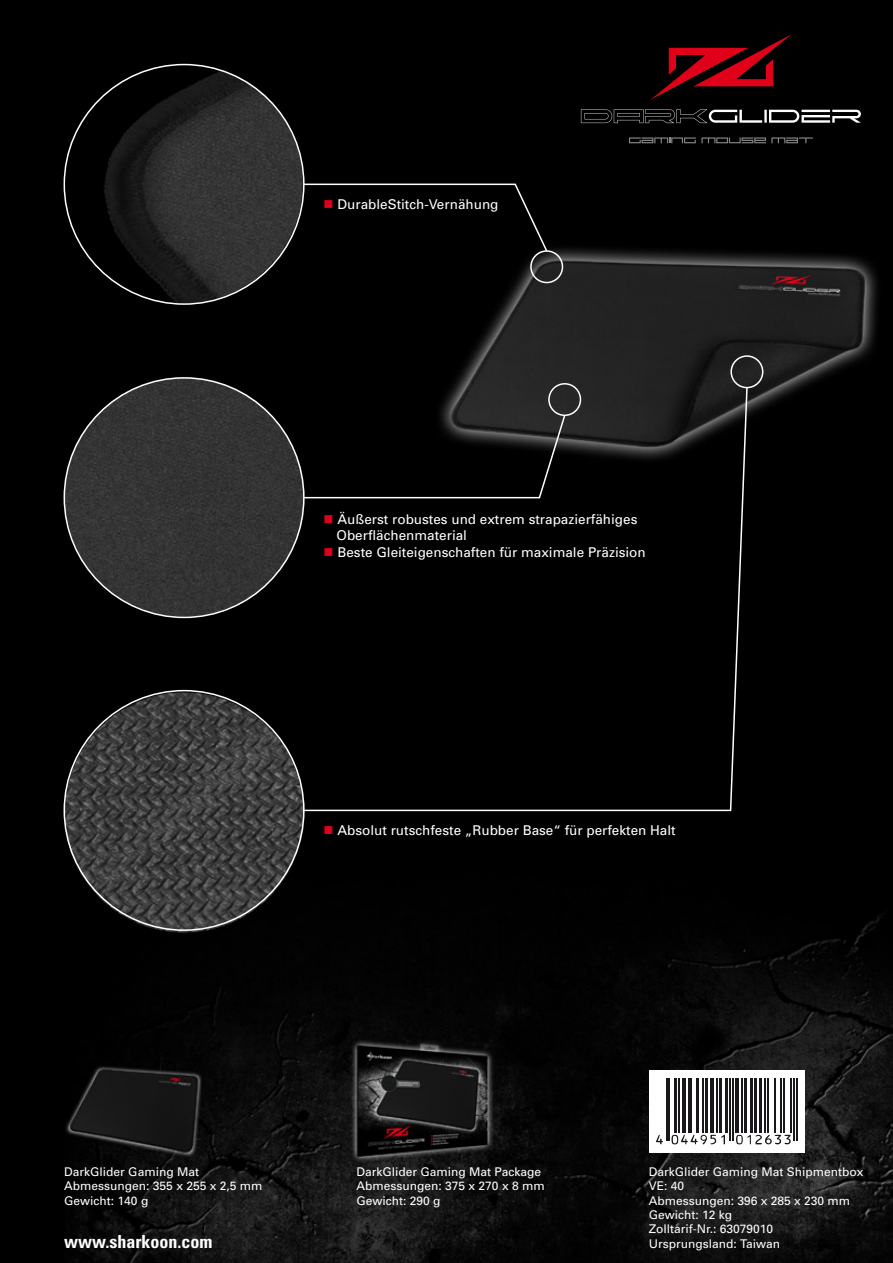
<style>
.page{position:relative;width:893px;height:1263px;background:#fff}
.page>*{position:absolute;margin:0;border:0;box-sizing:border-box;transform-origin:0 0}
.t1{font:700 condensed 18px "Univers";color:#fff}
.t2{font:13.5px/16.2px "Univers";color:#fff}
.t3{font:12px/14.4px "Univers";color:#fff}
.s1{color:#e1001a}
</style>
<div class="page">
<img style="left:0;top:0;width:893px;height:1263px">
<div style="left:649px;top:1070px;width:155px;height:82px;background:#fff"></div>
<hr style="left:666px;top:1078px;width:1px;height:63px;background:#1a171b">
<hr style="left:668px;top:1078px;width:1px;height:63px;background:#1a171b">
<hr style="left:674px;top:1078px;width:3px;height:55px;background:#1a171b">
<hr style="left:678px;top:1078px;width:1px;height:55px;background:#1a171b">
<hr style="left:682px;top:1078px;width:4px;height:55px;background:#1a171b">
<hr style="left:688px;top:1078px;width:1px;height:55px;background:#1a171b">
<hr style="left:690px;top:1078px;width:1px;height:55px;background:#1a171b">
<hr style="left:696px;top:1078px;width:3px;height:55px;background:#1a171b">
<hr style="left:703px;top:1078px;width:1px;height:55px;background:#1a171b">
<hr style="left:706px;top:1078px;width:2px;height:55px;background:#1a171b">
<hr style="left:710px;top:1078px;width:4px;height:55px;background:#1a171b">
<hr style="left:717px;top:1078px;width:1px;height:55px;background:#1a171b">
<hr style="left:719px;top:1078px;width:3px;height:55px;background:#1a171b">
<hr style="left:725px;top:1078px;width:3px;height:55px;background:#1a171b">
<hr style="left:729px;top:1078px;width:1px;height:63px;background:#1a171b">
<hr style="left:732px;top:1078px;width:1px;height:63px;background:#1a171b">
<hr style="left:735px;top:1078px;width:4px;height:55px;background:#1a171b">
<hr style="left:742px;top:1078px;width:1px;height:55px;background:#1a171b">
<hr style="left:744px;top:1078px;width:3px;height:55px;background:#1a171b">
<hr style="left:750px;top:1078px;width:3px;height:55px;background:#1a171b">
<hr style="left:754px;top:1078px;width:3px;height:55px;background:#1a171b">
<hr style="left:759px;top:1078px;width:2px;height:55px;background:#1a171b">
<hr style="left:764px;top:1078px;width:2px;height:55px;background:#1a171b">
<hr style="left:767px;top:1078px;width:1px;height:55px;background:#1a171b">
<hr style="left:774px;top:1078px;width:1px;height:55px;background:#1a171b">
<hr style="left:781px;top:1078px;width:1px;height:55px;background:#1a171b">
<hr style="left:784px;top:1078px;width:1px;height:55px;background:#1a171b">
<hr style="left:791px;top:1078px;width:1px;height:55px;background:#1a171b">
<hr style="left:793px;top:1078px;width:1px;height:63px;background:#1a171b">
<hr style="left:796px;top:1078px;width:1px;height:63px;background:#1a171b">
<svg style="left:656px;top:1135px;width:7px;height:9px"></svg>
<svg style="left:671px;top:1135px;width:54px;height:9px"></svg>
<svg style="left:736px;top:1135px;width:55px;height:9px"></svg>
<div style="left:530px;top:250px;width:33px;height:33px;border:2px solid #fff;border-radius:50%"></div>
<div style="left:548px;top:383px;width:33px;height:33px;border:2px solid #fff;border-radius:50%"></div>
<div style="left:730px;top:355px;width:33px;height:33px;border:2px solid #fff;border-radius:50%"></div>
<div style="left:302px;top:183px;width:247px;height:70px;background:#000"></div>
<svg style="left:302px;top:386px;width:446px;height:426px"></svg>
<svg style="left:629px;top:137px;width:184px;height:6px"></svg>
<svg style="left:650px;top:34px;width:141px;height:66px"></svg>
<svg style="left:581px;top:109px;width:280px;height:14px"></svg>
<p class="t2" style="left:324px;top:196px;width:176px"><span class="s1">■</span> DurableStitch-Vernähung</p>
<p class="t2" style="left:336px;top:511px;width:302px;text-indent:-13px"><span class="s1">■</span> Äußerst robustes und extrem strapazierfähiges<br>Oberflächenmaterial</p>
<p class="t2" style="left:324px;top:544px;width:324px"><span class="s1">■</span> Beste Gleiteigenschaften für maximale Präzision</p>
<p class="t2" style="left:324px;top:822px;width:354px"><span class="s1">■</span> Absolut rutschfeste „Rubber Base“ für perfekten Halt</p>
<p class="t3" style="left:64px;top:1164px;width:200px">DarkGlider Gaming Mat<br>Abmessungen: 355 x 255 x 2,5 mm<br>Gewicht: 140 g</p>
<h1 class="t1" style="left:64px;top:1231px;width:150px">www.sharkoon.com</h1>
<p class="t3" style="left:357px;top:1164px;width:190px">DarkGlider Gaming Mat Package<br>Abmessungen: 375 x 270 x 8 mm<br>Gewicht: 290 g</p>
<p class="t3" style="left:649px;top:1164px;width:216px">DarkGlider Gaming Mat Shipmentbox<br>VE: 40<br>Abmessungen: 396 x 285 x 230 mm<br>Gewicht: 12 kg<br>Zolltarif-Nr.: 63079010<br>Ursprungsland: Taiwan</p>
</div>
